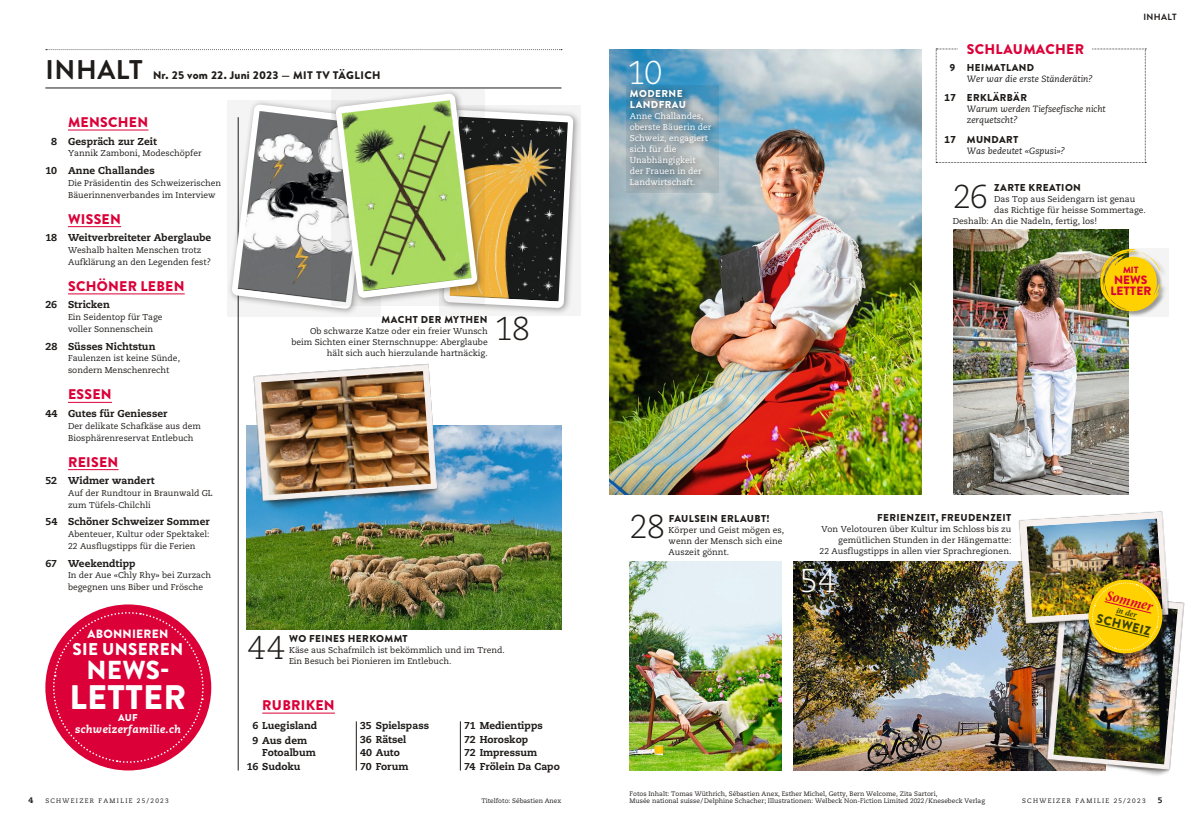
<style>
.page{position:relative;width:1191px;height:823px;background:#fff}
.page>*{position:absolute;margin:0;border:0;box-sizing:border-box;transform-origin:0 0}
.t1{font:34px "Brandon Grotesque Black OV BGBLUV";letter-spacing:.01em;color:#fff}
.t2{font:33px "Caecilia Light OV BGBLUU";letter-spacing:-.03em;color:#1f1c1a}
.t3{font:33px "Caecilia Light OV BGBLUU";color:#fff}
.t4{font:27px "Brandon Grotesque Bold OV BGBLVA";letter-spacing:.02em;color:#1f1c1a}
.t5{font:26px "Brandon Grotesque Black OV BGBLUV";color:#fff}
.t6{font:17px "Brandon Grotesque Black OV BGBLUV";letter-spacing:.02em;color:#fff}
.t7{font:15px "Minion Pro Bold Cn It OV BGBLVB";color:#db0038}
.t8{font:14px "Brandon Grotesque Black OV BGBLUV";letter-spacing:.02em;color:#db0038}
.t9{font:12.5px "Brandon Text Black OV BGBLUX";color:#3b4200}
.t10{font:12px/11px "Brandon Text Black OV BGBLUX";color:#db0038;text-align:center}
.t11{font:12px "Brandon Grotesque Black OV BGBLUV";letter-spacing:.02em;color:#fff}
.t12{font:11px "Brandon Text Black OV BGBLUX";letter-spacing:.02em;color:#1f1c1a}
.t13{font:10.8px "Caecilia Heavy Italic OV BGBLVD";letter-spacing:.03em;color:#fff}
.t14{font:10px/13.8px "Caecilia Heavy OV BGBLUZ";color:#1f1c1a}
.t15{font:10px "Brandon Grotesque Black OV BGBLUV";letter-spacing:.04em;color:#1f1c1a}
.t16{font:10px "Brandon Text Black OV BGBLUX";letter-spacing:.04em;color:#1f1c1a}
.t17{font:10px/11px "Brandon Grotesque Black OV BGBLUV";letter-spacing:.04em;color:#fff}
.t18{font:9.9px "Brandon Grotesque Black OV BGBLUV";color:#fff}
.t19{font:9px/11px "Caecilia Italic OV BGBLUY";color:#1f1c1a}
.t20{font:9px "Brandon Grotesque Bold OV BGBLVA";letter-spacing:.04em;color:#1f1c1a}
.t21{font:9px "Minion Pro Bold Cn It Capt OV BGBLVC";color:#3b4200}
.t22{font:9px "Brandon Text Black OV BGBLUX";color:#db0038}
.t23{font:8.5px/11.8px "Caecilia Roman OV BGBLUW";color:#1f1c1a}
.t24{font:8.5px/11px "Caecilia Roman OV BGBLUW";color:#fff}
.t25{font:8px "Caecilia Heavy OV BGBLUZ";color:#1f1c1a}
.t26{font:6.5px/7.5px "Caecilia Roman OV BGBLUW";color:#1f1c1a}
.t27{font:6.5px "Caecilia Roman OV BGBLUW";letter-spacing:.2em;color:#1f1c1a}
</style>
<div class="page">
<hr style="left:45px;top:88px;width:516px;height:1px;background:#1f1c1a">
<svg style="left:46px;top:49px;width:516px;height:1px"></svg>
<img style="left:609px;top:50px;width:312px;height:444px">
<img style="left:629px;top:561px;width:152px;height:209px">
<img style="left:953px;top:229px;width:175px;height:265px">
<img style="left:794px;top:561px;width:243px;height:209px">
<img style="left:1037px;top:602px;width:148px;height:174px">
<img style="left:1053px;top:601px;width:124px;height:162px">
<img style="left:1015px;top:511px;width:157px;height:122px">
<img style="left:1026px;top:518px;width:136px;height:98px">
<hr style="left:238px;top:117px;width:1px;height:653px;background:#1f1c1a">
<img style="left:247px;top:425px;width:314px;height:204px">
<div style="left:626px;top:85px;width:93px;height:108px;background:#1f1c1a;opacity:.75"></div>
<svg style="left:935px;top:49px;width:211px;height:114px"></svg>
<div style="left:958px;top:38px;width:133px;height:22px;background:#fff"></div>
<hr style="left:68px;top:130px;width:80px;height:1px;background:#db0038">
<hr style="left:68px;top:226px;width:53px;height:1px;background:#db0038">
<hr style="left:68px;top:293px;width:117px;height:1px;background:#db0038">
<hr style="left:68px;top:402px;width:44px;height:1px;background:#db0038">
<hr style="left:68px;top:469px;width:51px;height:1px;background:#db0038">
<hr style="left:262px;top:712px;width:73px;height:1px;background:#db0038">
<hr style="left:356px;top:721px;width:1px;height:49px;background:#1f1c1a">
<hr style="left:460px;top:721px;width:1px;height:49px;background:#1f1c1a">
<div style="left:1100px;top:248px;width:68px;height:69px;background:#1f1c1a;opacity:.45"></div>
<img style="left:1099px;top:249px;width:63px;height:63px">
<div style="left:1088px;top:579px;width:80px;height:80px;background:#1f1c1a;opacity:.45"></div>
<img style="left:1084px;top:574px;width:83px;height:83px">
<div style="left:45px;top:604px;width:166px;height:166px;background:#db0038;border-radius:50%"></div>
<svg style="left:50px;top:608px;width:157px;height:157px"></svg>
<img style="left:247px;top:363px;width:197px;height:152px">
<img style="left:261px;top:371px;width:170px;height:123px">
<div style="left:227px;top:100px;width:154px;height:216px;background:#1f1c1a;opacity:.45"></div>
<div style="left:439px;top:105px;width:142px;height:210px;background:#1f1c1a;opacity:.45"></div>
<svg style="left:231px;top:93px;width:342px;height:216px"></svg>
<img style="left:342px;top:100px;width:130px;height:191px">
<h3 class="t4" style="left:46px;top:54px;width:99px">INHALT</h3>
<p class="t12" style="left:153px;top:69px;width:229px">Nr. 25 vom 22. Juni 2023 — MIT TV TÄGLICH</p>
<h3 class="t8" style="left:68px;top:114px;width:82px">MENSCHEN</h3>
<p class="t14" style="left:51px;top:134px;width:107px">8 Gespräch zur Zeit</p>
<p class="t23" style="left:68px;top:147px;width:135px">Yannik Zamboni, Modeschöpfer</p>
<p class="t14" style="left:45px;top:163px;width:111px">10 Anne Challandes</p>
<p class="t23" style="left:68px;top:177px;width:155px">Die Präsidentin des Schweizerischen<br>Bäuerinnenverbandes im Interview</p>
<h3 class="t8" style="left:68px;top:210px;width:54px">WISSEN</h3>
<p class="t14" style="left:45px;top:231px;width:167px">18 Weitverbreiteter Aberglaube</p>
<p class="t23" style="left:68px;top:244px;width:144px">Weshalb halten Menschen trotz<br>Aufklärung an den Legenden fest?</p>
<h3 class="t8" style="left:68px;top:278px;width:118px">SCHÖNER LEBEN</h3>
<p class="t14" style="left:45px;top:298px;width:66px">26 Stricken</p>
<p class="t23" style="left:68px;top:311px;width:96px">Ein Seidentop für Tage voller Sonnenschein</p>
<p class="t14" style="left:45px;top:339px;width:112px">28 Süsses Nichtstun</p>
<p class="t23" style="left:68px;top:352px;width:113px">Faulenzen ist keine Sünde, sondern Menschenrecht</p>
<h3 class="t8" style="left:68px;top:386px;width:45px">ESSEN</h3>
<p class="t14" style="left:45px;top:406px;width:123px">44 Gutes für Geniesser</p>
<p class="t23" style="left:68px;top:419px;width:134px">Der delikate Schafkäse aus dem<br>Biosphärenreservat Entlebuch</p>
<h3 class="t8" style="left:68px;top:453px;width:52px">REISEN</h3>
<p class="t14" style="left:45px;top:473px;width:111px">52 Widmer wandert</p>
<p class="t23" style="left:68px;top:487px;width:146px">Auf der Rundtour in Braunwald GL zum Tüfels-Chilchli</p>
<p class="t14" style="left:45px;top:514px;width:166px">54 Schöner Schweizer Sommer</p>
<p class="t23" style="left:68px;top:528px;width:143px">Abenteuer, Kultur oder Spektakel:<br>22 Ausflugstipps für die Ferien</p>
<p class="t14" style="left:45px;top:556px;width:92px">67 Weekendtipp</p>
<p class="t23" style="left:68px;top:569px;width:145px">In der Aue «Chly Rhy» bei Zurzach begegnen uns Biber und Frösche</p>
<h3 class="t11" style="left:88px;top:627px;width:82px">ABONNIEREN</h3>
<h3 class="t6" style="left:72px;top:639px;width:112px">SIE UNSEREN</h3>
<h3 class="t5" style="left:87px;top:655px;width:85px">NEWS-</h3>
<h1 class="t1" style="left:69px;top:676px;width:118px">LETTER</h1>
<p class="t18" style="left:118px;top:711px;width:21px">AUF</p>
<p class="t13" style="left:75px;top:722px;width:108px">schweizerfamilie.ch</p>
<p class="t15" style="left:381px;top:313px;width:108px">MACHT DER MYTHEN</p>
<p class="t23" style="left:291px;top:325px;width:198px;line-height:11px;text-align:right">Ob schwarze Katze oder ein freier Wunsch beim Sichten einer Sternschnuppe: Aberglaube hält sich auch hierzulande hartnäckig.</p>
<h2 class="t2" style="left:494px;top:309px;width:37px">18</h2>
<p class="t15" style="left:289px;top:632px;width:120px">WO FEINES HERKOMMT</p>
<p class="t23" style="left:289px;top:644px;width:217px">Käse aus Schafmilch ist bekömmlich und im Trend.</p>
<h2 class="t2" style="left:248px;top:628px;width:39px">44</h2>
<p class="t23" style="left:289px;top:655px;width:164px">Ein Besuch bei Pionieren im Entlebuch.</p>
<h3 class="t8" style="left:262px;top:696px;width:74px">RUBRIKEN</h3>
<p class="t14" style="left:253px;top:717px;width:66px;line-height:14.8px">6 Luegisland<br>9 Aus dem</p>
<p class="t14" style="left:247px;top:744px;width:71px;line-height:14.8px;text-indent:16px">Fotoalbum<br>16 Sudoku</p>
<p class="t14" style="left:360px;top:718px;width:71px">35 Spielspass<br>36 Rätsel<br>40 Auto<br>70 Forum</p>
<p class="t14" style="left:464px;top:717px;width:97px">71 Medientipps<br>72 Horoskop<br>72 Impressum<br>74 Frölein Da Capo</p>
<h2 class="t3" style="left:627px;top:53px;width:37px">10</h2>
<p class="t17" style="left:630px;top:88px;width:58px">MODERNE<br>LANDFRAU</p>
<p class="t24" style="left:630px;top:110px;width:83px">Anne Challandes, oberste Bäuerin der<br>Schweiz, engagiert sich für die<br>Unabhängigkeit der Frauen in der<br>Landwirtschaft.</p>
<h3 class="t8" style="left:966px;top:41px;width:119px">SCHLAUMACHER</h3>
<p class="t16" style="left:949px;top:61px;width:86px">9 HEIMATLAND</p>
<p class="t19" style="left:967px;top:73px;width:127px">Wer war die erste Ständerätin?</p>
<p class="t16" style="left:944px;top:92px;width:84px">17 ERKLÄRBÄR</p>
<p class="t19" style="left:967px;top:103px;width:140px">Warum werden Tiefseefische nicht zerquetscht?</p>
<p class="t16" style="left:944px;top:133px;width:76px">17 MUNDART</p>
<p class="t19" style="left:967px;top:145px;width:100px">Was bedeutet «Gspusi»?</p>
<p class="t20" style="left:1143px;top:12px;width:35px">INHALT</p>
<p class="t15" style="left:994px;top:181px;width:88px">ZARTE KREATION</p>
<p class="t23" style="left:994px;top:193px;width:142px">Das Top aus Seidengarn ist genau</p>
<p class="t23" style="left:994px;top:204px;width:153px">das Richtige für heisse Sommertage.</p>
<p class="t23" style="left:952px;top:215px;width:146px">Deshalb: An die Nadeln, fertig, los!</p>
<h2 class="t2" style="left:952px;top:177px;width:37px">26</h2>
<p class="t22" style="left:1123px;top:264px;width:17px">MIT</p>
<h3 class="t10" style="left:1110px;top:274px;width:42px">NEWS<br>LETTER</h3>
<h2 class="t2" style="left:629px;top:507px;width:37px">28</h2>
<p class="t15" style="left:668px;top:512px;width:102px">FAULSEIN ERLAUBT!</p>
<p class="t23" style="left:668px;top:524px;width:117px;line-height:11px">Körper und Geist mögen es, wenn der Mensch sich eine<br>Auszeit gönnt.</p>
<p class="t15" style="left:877px;top:511px;width:136px">FERIENZEIT, FREUDENZEIT</p>
<p class="t23" style="left:819px;top:523px;width:193px;line-height:11px;text-align:right">Von Velotouren über Kultur im Schloss bis zu gemütlichen Stunden in der Hängematte:<br>22 Ausflugstipps in allen vier Sprachregionen.</p>
<h2 class="t3" style="left:800px;top:561px;width:38px">54</h2>
<h3 class="t7" style="left:1107px;top:589px;width:49px;rotate:14deg">Sommer</h3>
<p class="t21" style="left:1117px;top:604px;width:22px;rotate:14deg">in der</p>
<h3 class="t9" style="left:1098px;top:610px;width:57px;rotate:14deg">SCHWEIZ</h3>
<p class="t26" style="left:629px;top:789px;width:357px">Fotos Inhalt: Tomas Wüthrich, Sébastien Anex, Esther Michel, Getty, Bern Welcome, Zita Sartori,<br>Musée national suisse/Delphine Schacher; Illustrationen: Welbeck Non-Fiction Limited 2022/Knesebeck Verlag</p>
<p class="t25" style="left:28px;top:795px;width:6px">4</p>
<p class="t27" style="left:45px;top:796px;width:125px">SCHWEIZER FAMILIE 25/2023</p>
<p class="t27" style="left:1022px;top:796px;width:125px">SCHWEIZER FAMILIE 25/2023</p>
<p class="t25" style="left:1157px;top:795px;width:6px">5</p>
<p class="t26" style="left:481px;top:796px;width:82px">Titelfoto: Sébastien Anex</p>
</div>
